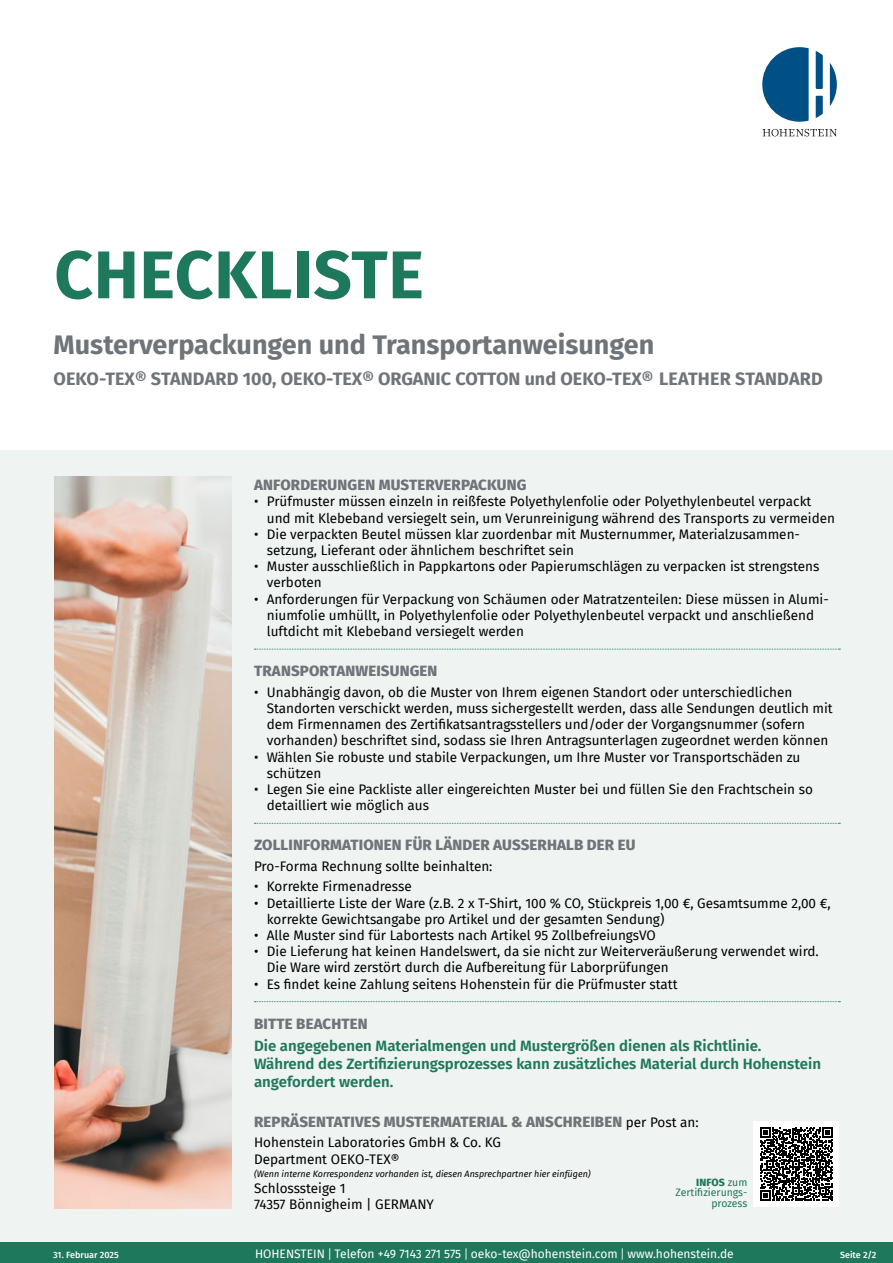
<style>
.page{position:relative;width:893px;height:1263px;background:#fff}
.page>*{position:absolute;margin:0;border:0;box-sizing:border-box;transform-origin:0 0}
.t1{font:700 67.5px "Fira Sans";letter-spacing:.01em;color:#1e785c}
.t2{font:700 27px "Fira Sans";color:#6f7479}
.t3{font:700 18px "Fira Sans";color:#6f7479}
.t4{font:800 15px "Fira Sans";letter-spacing:.01em;color:#6f7479}
.t5{font:600 15px/18px "Fira Sans";color:#1e785c}
.t6{font:13.5px/16.2px "Fira Sans";color:#000}
.t7{font:12px "Fira Sans";color:#fff}
.t8{font:10.5px/10.5px "Fira Sans";color:#1e785c;text-align:right}
.t9{font:italic 9px "Fira Sans";color:#000}
.t10{font:500 9px "Fira Sans";color:#fff}
.s1{font-weight:400;font-size:13.5px;color:#000}
.s2{font-weight:800}
.s3{font-family:"Questa Slab"}
</style>
<div class="page">
<div style="left:0;top:451px;width:893px;height:797px;background:#eff3f1"></div>
<div style="left:0;top:1242px;width:893px;height:21px;background:#1e785c"></div>
<svg style="left:762px;top:47px;width:47px;height:75px"></svg>
<svg style="left:830px;top:63px;width:7px;height:43px"></svg>
<svg style="left:816px;top:51px;width:7px;height:38px"></svg>
<svg style="left:816px;top:96px;width:7px;height:22px"></svg>
<svg style="left:763px;top:129px;width:74px;height:7px"></svg>
<img style="left:54px;top:476px;width:178px;height:733px">
<svg style="left:254px;top:649px;width:586px;height:1px"></svg>
<svg style="left:254px;top:823px;width:586px;height:1px"></svg>
<svg style="left:254px;top:1001px;width:586px;height:1px"></svg>
<div style="left:754px;top:1122px;width:85px;height:85px;background:#fff"></div>
<svg style="left:760px;top:1128px;width:73px;height:73px"></svg>
<h1 class="t1" style="left:54px;top:218px;width:371px">CHECKLISTE</h1>
<h2 class="t2" style="left:54px;top:322px;width:602px">Musterverpackungen und Transportanweisungen</h2>
<h3 class="t3" style="left:54px;top:364px;width:771px">OEKO-TEX® STANDARD 100, OEKO-TEX® ORGANIC COTTON und OEKO-TEX® LEATHER STANDARD</h3>
<p class="t4" style="left:254px;top:472px;width:274px">ANFORDERUNGEN MUSTERVERPACKUNG</p>
<p class="t6" style="left:267px;top:493px;width:570px;text-indent:-13px">• Prüfmuster müssen einzeln in reißfeste Polyethylenfolie oder Polyethylenbeutel verpackt und mit Klebeband versiegelt sein, um Verunreinigung während des Transports zu vermeiden</p>
<p class="t6" style="left:267px;top:526px;width:535px;text-indent:-13px">• Die verpackten Beutel müssen klar zuordenbar mit Musternummer, Materialzusammen&shy;setzung, Lieferant oder ähnlichem beschriftet sein</p>
<p class="t6" style="left:267px;top:558px;width:554px;text-indent:-13px">• Muster ausschließlich in Pappkartons oder Papierumschlägen zu verpacken ist strengstens verboten</p>
<p class="t6" style="left:267px;top:590px;width:564px;text-indent:-13px">• Anforderungen für Verpackung von Schäumen oder Matratzenteilen: Diese müssen in Alumi&shy;niumfolie umhüllt, in Polyethylenfolie oder Polyethylenbeutel verpackt und anschließend luftdicht mit Klebeband versiegelt werden</p>
<p class="t4" style="left:254px;top:658px;width:185px">TRANSPORTANWEISUNGEN</p>
<p class="t6" style="left:267px;top:683px;width:567px;text-indent:-13px">• Unabhängig davon, ob die Muster von Ihrem eigenen Standort oder unterschiedlichen Standorten verschickt werden, muss sichergestellt werden, dass alle Sendungen deutlich mit dem Firmennamen des Zertifikatsantragsstellers und/oder der Vorgangsnummer (sofern vorhanden) beschriftet sind, sodass sie Ihren Antragsunterlagen zugeordnet werden können</p>
<p class="t6" style="left:267px;top:748px;width:535px;text-indent:-13px">• Wählen Sie robuste und stabile Verpackungen, um Ihre Muster vor Transportschäden zu schützen</p>
<p class="t6" style="left:267px;top:781px;width:548px;text-indent:-13px">• Legen Sie eine Packliste aller eingereichten Muster bei und füllen Sie den Frachtschein so detailliert wie möglich aus</p>
<p class="t4" style="left:254px;top:832px;width:383px">ZOLLINFORMATIONEN FÜR LÄNDER AUSSERHALB DER EU</p>
<p class="t6" style="left:254px;top:858px;width:240px">Pro-Forma Rechnung sollte beinhalten:</p>
<p class="t6" style="left:254px;top:878px;width:159px">• Korrekte Firmenadresse</p>
<p class="t6" style="left:267px;top:894px;width:565px;text-indent:-13px">• Detaillierte Liste der Ware (z.B. 2 x T-Shirt, 100 % CO, Stückpreis 1,00 €, Gesamtsumme 2,00 €, korrekte Gewichtsangabe pro Artikel und der gesamten Sendung)</p>
<p class="t6" style="left:254px;top:927px;width:403px">• Alle Muster sind für Labortests nach Artikel 95 ZollbefreiungsVO</p>
<p class="t6" style="left:267px;top:943px;width:553px;text-indent:-13px">• Die Lieferung hat keinen Handelswert, da sie nicht zur Weiterveräußerung verwendet wird.<br>Die Ware wird zerstört durch die Aufbereitung für Laborprüfungen</p>
<p class="t6" style="left:254px;top:975px;width:425px">• Es findet keine Zahlung seitens Hohenstein für die Prüfmuster statt</p>
<p class="t4" style="left:254px;top:1010px;width:115px">BITTE BEACHTEN</p>
<p class="t5" style="left:254px;top:1036px;width:568px">Die angegebenen Materialmengen und Mustergrößen dienen als Richtlinie.<br>Während des Zertifizierungsprozesses kann zusätzliches Material durch Hohenstein angefordert werden.</p>
<p class="t4" style="left:254px;top:1109px;width:446px">REPRÄSENTATIVES MUSTERMATERIAL &amp; ANSCHREIBEN <span class="s1">per Post an:</span></p>
<p class="t6" style="left:254px;top:1134px;width:249px">Hohenstein Laboratories GmbH &amp; Co. KG<br>Department OEKO-TEX®</p>
<p class="t9" style="left:254px;top:1167px;width:338px">(Wenn interne Korrespondenz vorhanden ist, diesen Ansprechpartner hier einfügen)</p>
<p class="t6" style="left:254px;top:1179px;width:181px">Schlosssteige 1<br>74357 Bönnigheim | GERMANY</p>
<p class="t8" style="left:675px;top:1177px;width:73px"><span class="s2">INFOS</span> zum<br>Zertifizierungs&shy;prozess</p>
<p class="t10" style="left:53px;top:1248px;width:67px">31. Februar 2025</p>
<p class="t7" style="left:255px;top:1245px;width:480px">HOHENSTEIN <span class="s3">|</span> Telefon +49 7143 271 575 <span class="s3">|</span> oeko-tex@hohenstein.com <span class="s3">|</span> www.hohenstein.de</p>
<p class="t10" style="left:840px;top:1248px;width:38px">Seite 2/2</p>
</div>
